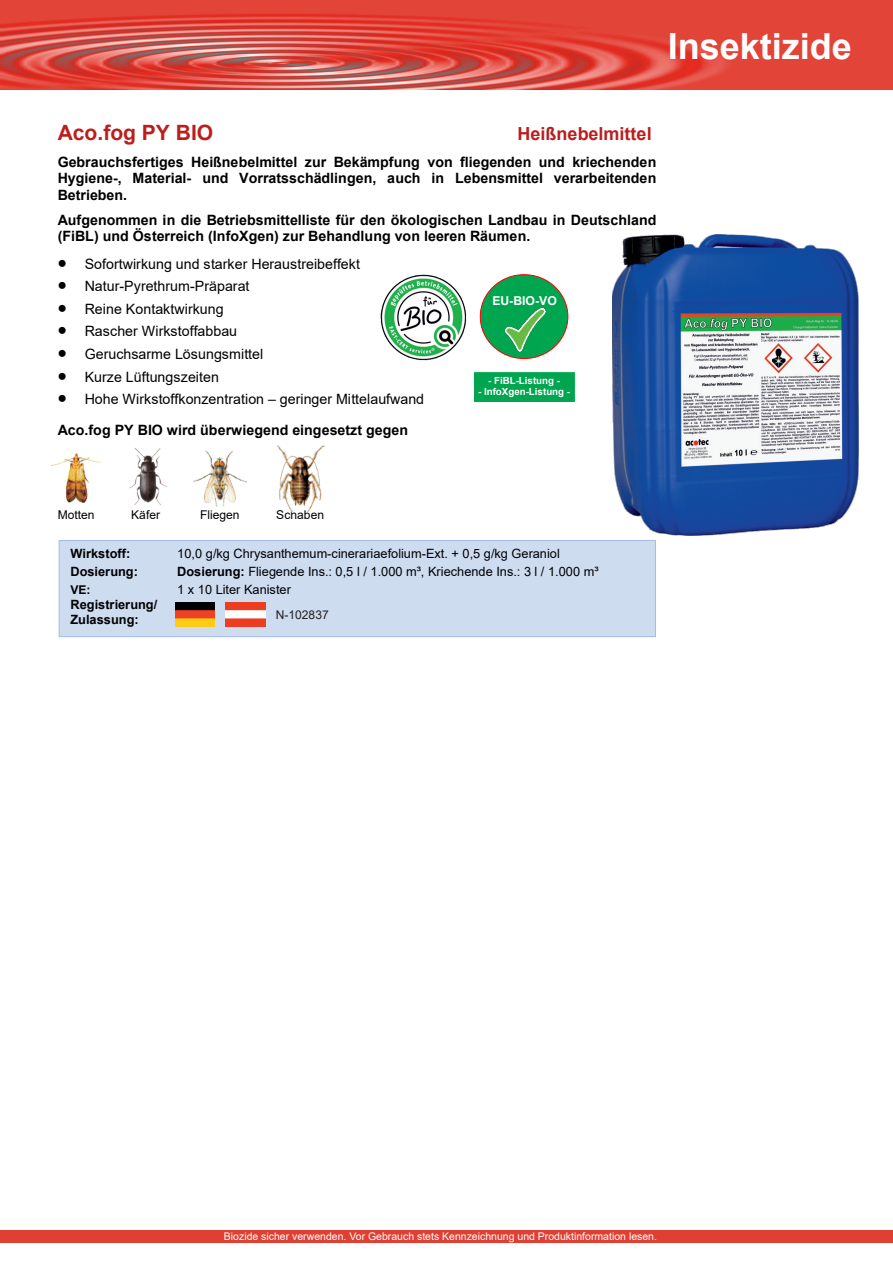
<style>
.page{position:relative;width:893px;height:1263px;background:#fff}
.page>*{position:absolute;margin:0;border:0;box-sizing:border-box;transform-origin:0 0}
.t1{font:700 36px "Arial";color:#fff}
.t2{font:700 21px "Arial";color:#bc1d1d}
.t3{font:700 18px "Arial";color:#bc1d1d}
.t4{font:700 14.25px/16.4px "Arial";color:#000002;text-align:justify}
.t5{font:14.25px/30.9px "Arial";color:#000002}
.t6{font:12.75px "Arial";color:#000002}
.t7{font:700 12.75px/14.5px "Arial";color:#000002}
.t8{font:700 12.3px "Arial";color:#fff}
.t9{font:12px "Arial";color:#000002}
.t10{font:12px "Arial";color:#231f20}
.t11{font:700 12px "Arial";color:#000002}
.t12{font:10.5px "Arial";color:#fff}
.t13{font:700 9.75px "Arial";color:#fff}
.s1{font-weight:700}
</style>
<div class="page">
<svg style="left:0;top:0;width:893px;height:89px;background:#dd4c42"></svg>
<div style="left:0;top:1230px;width:893px;height:12px;background:#e04034"></div>
<div style="left:59px;top:540px;width:596px;height:97px;background:#cedcf0"></div>
<div style="left:59px;top:540px;width:597px;height:97px;border:1px solid #a5bee2"></div>
<img style="left:51px;top:453px;width:51px;height:50px">
<img style="left:129px;top:448px;width:39px;height:58px">
<img style="left:193px;top:451px;width:53px;height:56px">
<img style="left:277px;top:446px;width:47px;height:66px">
<img style="left:612px;top:235px;width:247px;height:300px">
<div style="left:480px;top:274px;width:88px;height:85px;background:#00a54f;border:1px solid #f00;border-radius:50%"></div>
<img style="left:506px;top:309px;width:39px;height:43px">
<svg style="left:473px;top:371px;width:102px;height:31px;background:#0ba956"></svg>
<img style="left:175px;top:602px;width:40px;height:24px">
<img style="left:226px;top:602px;width:40px;height:24px">
<img style="left:380px;top:274px;width:86px;height:86px">
<h1 class="t1" style="left:668px;top:21px;width:186px">Insektizide</h1>
<h2 class="t2" style="left:58px;top:118px;width:157px">Aco.fog PY BIO</h2>
<p class="t3" style="left:517px;top:121px;width:136px">Heißnebelmittel</p>
<p class="t4" style="left:58px;top:154px;width:600px">Gebrauchsfertiges Heißnebelmittel zur Bekämpfung von fliegenden und kriechenden Hygiene-, Material- und Vorratsschädlingen, auch in Lebensmittel verarbeitenden Betrieben.</p>
<p class="t4" style="left:58px;top:212px;width:600px">Aufgenommen in die Betriebsmittelliste für den ökologischen Landbau in Deutschland (FiBL) und Österreich (InfoXgen) zur Behandlung von leeren Räumen.</p>
<p class="t5" style="left:58px;top:248px;width:304px">• Sofortwirkung und starker Heraustreibeffekt</p>
<p class="t5" style="left:58px;top:271px;width:193px">• Natur-Pyrethrum-Präparat</p>
<p class="t5" style="left:58px;top:293px;width:168px">• Reine Kontaktwirkung</p>
<p class="t5" style="left:58px;top:316px;width:181px">• Rascher Wirkstoffabbau</p>
<p class="t5" style="left:58px;top:338px;width:207px">• Geruchsarme Lösungsmittel</p>
<p class="t5" style="left:58px;top:361px;width:163px">• Kurze Lüftungszeiten</p>
<p class="t5" style="left:58px;top:384px;width:368px">• Hohe Wirkstoffkonzentration – geringer Mittelaufwand<br><span class="s1">Aco.fog PY BIO wird überwiegend eingesetzt gegen</span></p>
<p class="t8" style="left:492px;top:292px;width:66px">EU-BIO-VO</p>
<p class="t13" style="left:488px;top:374px;width:74px">- FiBL-Listung -</p>
<p class="t13" style="left:478px;top:385px;width:94px">- InfoXgen-Listung -</p>
<p class="t9" style="left:58px;top:506px;width:38px">Motten</p>
<p class="t9" style="left:131px;top:506px;width:30px">Käfer</p>
<p class="t9" style="left:200px;top:506px;width:41px">Fliegen</p>
<p class="t9" style="left:276px;top:506px;width:49px">Schaben</p>
<p class="t7" style="left:70px;top:546px;width:61px">Wirkstoff:</p>
<p class="t6" style="left:177px;top:545px;width:384px">10,0 g/kg Chrysanthemum-cinerariaefolium-Ext. + 0,5 g/kg Geraniol</p>
<p class="t7" style="left:70px;top:565px;width:69px">Dosierung:</p>
<p class="t6" style="left:177px;top:563px;width:423px"><span class="s1">Dosierung:</span> Fliegende Ins.: 0,5 l / 1.000 m³, Kriechende Ins.: 3 l / 1.000 m³</p>
<p class="t11" style="left:70px;top:582px;width:22px">VE:</p>
<p class="t6" style="left:177px;top:581px;width:115px">1 x 10 Liter Kanister</p>
<p class="t7" style="left:70px;top:597px;width:88px">Registrierung/<br>Zulassung:</p>
<p class="t10" style="left:276px;top:606px;width:55px">N-102837</p>
<p class="t12" style="left:224px;top:1229px;width:435px">Biozide sicher verwenden. Vor Gebrauch stets Kennzeichnung und Produktinformation lesen.</p>
</div>
